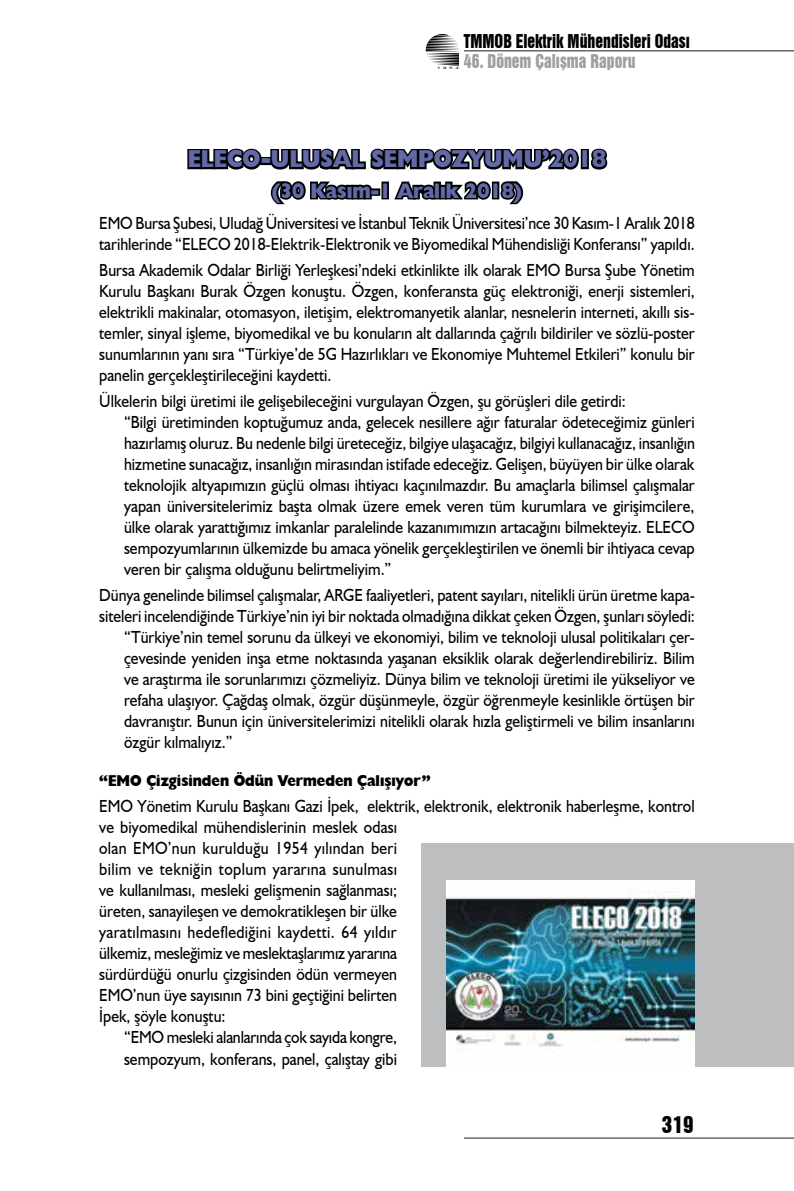
<style>
.page{position:relative;width:794px;height:1191px;background:#fff}
.page>*{position:absolute;margin:0;border:0;box-sizing:border-box;transform-origin:0 0}
.t1{font:800 24.5px "Humanist 521 BT";color:#6269a7;scale:.9 1}
.t2{font:800 21px "Humanist 521 BT";color:#6269a7;scale:.9 1}
.t3{font:21px "Swiss 921 BT Regular A";color:#000}
.t4{font:17.5px/21px "Humanist 521 BT";color:#000;scale:.9 1}
.t5{font:17.5px "Humanist 521 BT";letter-spacing:.02em;color:#000;scale:.9 1}
.t6{font:17.5px "Humanist 521 BT";letter-spacing:.025em;color:#000;scale:.9 1}
.t7{font:17.5px "Swiss 921 BT Regular A";color:#000;scale:.9 1}
.t8{font:17.5px "Swiss 921 BT Regular A";color:#9d9fa2;scale:.9 1}
.t9{font:800 15.75px "Humanist 521 BT";color:#000;scale:.9 1}
.t10{font:3.32px "Swiss 721 BT";color:#000;scale:2 1}
</style>
<div class="page">
<hr style="left:464px;top:50px;width:330px;height:1px;background:#1b1c20">
<hr style="left:464px;top:1137px;width:330px;height:1px;background:#1b1c20">
<svg style="left:426px;top:34px;width:33px;height:32px"></svg>
<svg style="left:187px;top:148px;width:394px;height:22px"></svg>
<div style="left:581px;top:149px;width:8px;height:20px;border:4px solid #000"></div>
<svg style="left:588px;top:148px;width:20px;height:22px"></svg>
<svg style="left:270px;top:181px;width:102px;height:24px"></svg>
<div style="left:370px;top:188px;width:10px;height:8px;border:4px solid #000"></div>
<div style="left:381px;top:181px;width:8px;height:18px;border:4px solid #000"></div>
<svg style="left:394px;top:181px;width:130px;height:24px"></svg>
<div style="left:422px;top:843px;width:372px;height:224px;background:#bcbec0"></div>
<img style="left:446px;top:881px;width:248px;height:186px">
<p class="t7" style="left:464px;top:30px;width:252px">TMMOB Elektrik Mühendisleri Odası</p>
<p class="t8" style="left:464px;top:50px;width:192px">46. Dönem Çalışma Raporu</p>
<p class="t10" style="left:437px;top:66px;width:12px">1954</p>
<h1 class="t1" style="left:188px;top:144px;width:466px">ELECO-ULUSAL SEMPOZYUMU’2018</h1>
<p class="t2" style="left:271px;top:177px;width:280px">(30 Kasım-1 Aralık 2018)</p>
<p class="t4" style="left:99px;top:212px;width:663px">EMO Bursa Şubesi, Uludağ Üniversitesi ve İstanbul Teknik Üniversitesi’nce 30 Kasım-1 Aralık 2018 tarihlerinde “ELECO 2018-Elektrik-Elektronik ve Biyomedikal Mühendisliği Konferansı” yapıldı.</p>
<p class="t4" style="left:99px;top:259px;width:663px;text-align:justify">Bursa Akademik Odalar Birliği Yerleşkesi’ndeki etkinlikte ilk olarak EMO Bursa Şube Yönetim Kurulu Başkanı Burak Özgen konuştu. Özgen, konferansta güç elektroniği, enerji sistemleri, elektrikli makinalar, otomasyon, iletişim, elektromanyetik alanlar, nesnelerin interneti, akıllı sis&shy;temler, sinyal işleme, biyomedikal ve bu konuların alt dallarında çağrılı bildiriler ve sözlü-poster sunumlarının yanı sıra “Türkiye’de 5G Hazırlıkları ve Ekonomiye Muhtemel Etkileri” konulu bir panelin gerçekleştirileceğini kaydetti.</p>
<p class="t4" style="left:124px;top:390px;width:636px;text-indent:-25px">Ülkelerin bilgi üretimi ile gelişebileceğini vurgulayan Özgen, şu görüşleri dile getirdi:<br>“Bilgi üretiminden koptuğumuz anda, gelecek nesillere ağır faturalar ödeteceğimiz günleri hazırlamış oluruz. Bu nedenle bilgi üreteceğiz, bilgiye ulaşacağız, bilgiyi kullanacağız, insanlığın hizmetine sunacağız, insanlığın mirasından istifade edeceğiz. Gelişen, büyüyen bir ülke olarak teknolojik altyapımızın güçlü olması ihtiyacı kaçınılmazdır. Bu amaçlarla bilimsel çalışmalar yapan üniversitelerimiz başta olmak üzere emek veren tüm kurumlara ve girişimcilere, ülke olarak yarattığımız imkanlar paralelinde kazanımımızın artacağını bilmekteyiz. ELECO sempozyumlarının ülkemizde bu amaca yönelik gerçekleştirilen ve önemli bir ihtiyaca cevap veren bir çalışma olduğunu belirtmeliyim.”</p>
<p class="t4" style="left:99px;top:584px;width:663px">Dünya genelinde bilimsel çalışmalar, ARGE faaliyetleri, patent sayıları, nitelikli ürün üretme kapa-</p>
<p class="t4" style="left:99px;top:605px;width:663px">siteleri incelendiğinde Türkiye’nin iyi bir noktada olmadığına dikkat çeken Özgen, şunları söyledi:</p>
<p class="t4" style="left:124px;top:626px;width:635px">“Türkiye’nin temel sorunu da ülkeyi ve ekonomiyi, bilim ve teknoloji ulusal politikaları çer-</p>
<p class="t4" style="left:124px;top:647px;width:635px">çevesinde yeniden inşa etme noktasında yaşanan eksiklik olarak değerlendirebiliriz. Bilim</p>
<p class="t4" style="left:124px;top:668px;width:635px">ve araştırma ile sorunlarımızı çözmeliyiz. Dünya bilim ve teknoloji üretimi ile yükseliyor ve</p>
<p class="t4" style="left:124px;top:689px;width:635px">refaha ulaşıyor. Çağdaş olmak, özgür düşünmeyle, özgür öğrenmeyle kesinlikle örtüşen bir</p>
<p class="t4" style="left:124px;top:710px;width:635px">davranıştır. Bunun için üniversitelerimizi nitelikli olarak hızla geliştirmeli ve bilim insanlarını</p>
<p class="t4" style="left:124px;top:731px;width:122px">özgür kılmalıyız.”</p>
<p class="t9" style="left:99px;top:771px;width:370px">“EMO Çizgisinden Ödün Vermeden Çalışıyor”</p>
<p class="t4" style="left:99px;top:795px;width:663px">EMO Yönetim Kurulu Başkanı Gazi İpek, elektrik, elektronik, elektronik haberleşme, kontrol</p>
<p class="t4" style="left:99px;top:816px;width:332px">ve biyomedikal mühendislerinin meslek odası</p>
<p class="t5" style="left:99px;top:837px;width:332px">olan EMO’nun kurulduğu 1954 yılından beri</p>
<p class="t6" style="left:99px;top:858px;width:332px">bilim ve tekniğin toplum yararına sunulması</p>
<p class="t4" style="left:99px;top:879px;width:332px">ve kullanılması, mesleki gelişmenin sağlanması;</p>
<p class="t4" style="left:99px;top:900px;width:332px">üreten, sanayileşen ve demokratikleşen bir ülke</p>
<p class="t5" style="left:99px;top:921px;width:332px">yaratılmasını hedeflediğini kaydetti. 64 yıldır</p>
<p class="t4" style="left:99px;top:942px;width:332px">ülkemiz, mesleğimiz ve meslektaşlarımız yararına</p>
<p class="t4" style="left:99px;top:963px;width:332px">sürdürdüğü onurlu çizgisinden ödün vermeyen</p>
<p class="t4" style="left:99px;top:984px;width:332px">EMO’nun üye sayısının 73 bini geçtiğini belirten</p>
<p class="t4" style="left:99px;top:1005px;width:142px">İpek, şöyle konuştu:</p>
<p class="t4" style="left:124px;top:1026px;width:305px">“EMO mesleki alanlarında çok sayıda kongre,</p>
<p class="t4" style="left:124px;top:1047px;width:305px">sempozyum, konferans, panel, çalıştay gibi</p>
<p class="t3" style="left:662px;top:1110px;width:33px">319</p>
</div>
